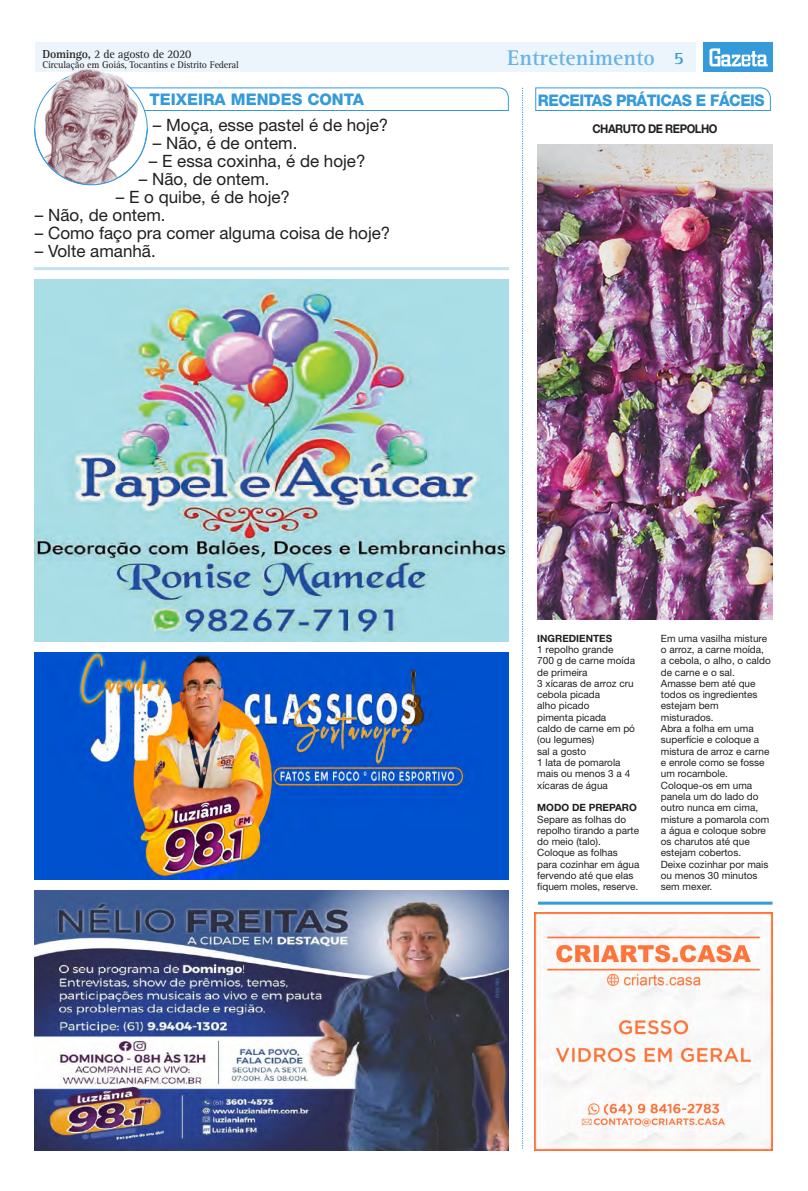
<style>
.page{position:relative;width:808px;height:1191px;background:#fff}
.page>*{position:absolute;margin:0;border:0;box-sizing:border-box;transform-origin:0 0}
.t1{font:700 22px "Rotis Serif";color:#67b3e3}
.t2{font:700 18px "Rotis Serif";color:#349ada}
.txt_colunas{font:17px "Helvetica Neue";color:#231f20}
.Coluna_nome{font:800 16px "Helvetica Neue";letter-spacing:-.03em;color:#349ada;scale:.95 1}
.Coluna_nome-2{font:800 16px "Helvetica Neue";color:#349ada}
.t3{font:12px "Rotis Serif";letter-spacing:-.02em;color:#231f20}
.Intertítulo{font:700 12px "Helvetica Neue";letter-spacing:-.04em;color:#231f20;scale:.93 1}
.txt_colunas-2{font:10px/11.3px "Helvetica Neue";color:#231f20}
.t4{font:10px "Rotis Serif";letter-spacing:-.02em;color:#231f20}
.Intertítulo-2{font:700 10px "Helvetica Neue";color:#231f20}
.s1{font-weight:700}
</style>
<div class="page">
<div style="left:35px;top:43px;width:661px;height:29px;background:#ebf5fb"></div>
<div style="left:703px;top:43px;width:69px;height:29px;background:#349ada"></div>
<svg style="left:709px;top:48px;width:59px;height:18px"></svg>
<svg style="left:522px;top:88px;width:1px;height:1060px"></svg>
<svg style="left:141px;top:88px;width:368px;height:23px"></svg>
<hr style="left:34px;top:267px;width:475px;height:3px;background:#c2e1f4">
<img style="left:41px;top:68px;width:100px;height:60px">
<svg style="left:34px;top:128px;width:114px;height:58px"></svg>
<hr style="left:538px;top:901px;width:234px;height:3px;background:#349ada">
<img style="left:35px;top:280px;width:473px;height:361px">
<img style="left:35px;top:890px;width:473px;height:260px">
<svg style="left:535px;top:88px;width:236px;height:23px"></svg>
<img style="left:35px;top:653px;width:473px;height:226px">
<img style="left:535px;top:912px;width:237px;height:238px">
<img style="left:537px;top:144px;width:235px;height:475px">
<p class="t3" style="left:43px;top:47px;width:150px"><span class="s1">Domingo,</span> 2 de agosto de 2020</p>
<p class="t4" style="left:43px;top:59px;width:198px">Circulação em Goiás, Tocantins e Distrito Federal</p>
<p class="t1" style="left:507px;top:45px;width:149px">Entretenimento</p>
<p class="t2" style="left:674px;top:48px;width:12px">5</p>
<p class="Coluna_nome-2" style="left:149px;top:90px;width:216px">TEIXEIRA MENDES CONTA</p>
<p class="Coluna_nome" style="left:538px;top:90px;width:240px">RECEITAS PRÁTICAS E FÁCEIS</p>
<p class="txt_colunas" style="left:153px;top:115px;width:237px">– Moça, esse pastel é de hoje?</p>
<p class="txt_colunas" style="left:153px;top:133px;width:146px">– Não, é de ontem.</p>
<p class="txt_colunas" style="left:149px;top:151px;width:218px">– E essa coxinha, é de hoje?</p>
<p class="txt_colunas" style="left:139px;top:169px;width:132px">– Não, de ontem.</p>
<p class="txt_colunas" style="left:116px;top:187px;width:176px">– E o quibe, é de hoje?</p>
<p class="txt_colunas" style="left:35px;top:205px;width:132px">– Não, de ontem.</p>
<p class="txt_colunas" style="left:35px;top:223px;width:357px">– Como faço pra comer alguma coisa de hoje?</p>
<p class="txt_colunas" style="left:35px;top:241px;width:122px">– Volte amanhã.</p>
<p class="Intertítulo" style="left:592px;top:121px;width:136px">CHARUTO DE REPOLHO</p>
<p class="Intertítulo-2" style="left:537px;top:632px;width:76px">INGREDIENTES</p>
<p class="txt_colunas-2" style="left:537px;top:643px;width:78px">1 repolho grande</p>
<p class="txt_colunas-2" style="left:537px;top:655px;width:99px">700 g de carne moída de primeira</p>
<p class="txt_colunas-2" style="left:537px;top:677px;width:98px">3 xícaras de arroz cru</p>
<p class="txt_colunas-2" style="left:537px;top:689px;width:64px">cebola picada</p>
<p class="txt_colunas-2" style="left:537px;top:700px;width:54px">alho picado</p>
<p class="txt_colunas-2" style="left:537px;top:711px;width:71px">pimenta picada</p>
<p class="txt_colunas-2" style="left:537px;top:722px;width:99px">caldo de carne em pó (ou legumes)</p>
<p class="txt_colunas-2" style="left:537px;top:745px;width:50px">sal a gosto</p>
<p class="txt_colunas-2" style="left:537px;top:756px;width:85px">1 lata de pomarola</p>
<p class="txt_colunas-2" style="left:537px;top:768px;width:95px">mais ou menos 3 a 4 xícaras de água</p>
<p class="Intertítulo-2" style="left:537px;top:801px;width:101px">MODO DE PREPARO</p>
<p class="txt_colunas-2" style="left:537px;top:813px;width:103px">Separe as folhas do repolho tirando a parte do meio (talo).</p>
<p class="txt_colunas-2" style="left:537px;top:847px;width:104px">Coloque as folhas para cozinhar em água fervendo até que elas fiquem moles, reserve.</p>
<p class="txt_colunas-2" style="left:661px;top:632px;width:111px">Em uma vasilha misture o arroz, a carne moída, a cebola, o alho, o caldo de carne e o sal.</p>
<p class="txt_colunas-2" style="left:661px;top:677px;width:98px">Amasse bem até que todos os ingredientes estejam bem misturados.</p>
<p class="txt_colunas-2" style="left:661px;top:722px;width:110px">Abra a folha em uma superfície e coloque a mistura de arroz e carne e enrole como se fosse um rocambole.</p>
<p class="txt_colunas-2" style="left:661px;top:779px;width:110px">Coloque-os em uma panela um do lado do outro nunca em cima, misture a pomarola com a água e coloque sobre os charutos até que estejam cobertos.</p>
<p class="txt_colunas-2" style="left:661px;top:858px;width:109px">Deixe cozinhar por mais ou menos 30 minutos sem mexer.</p>
</div>
